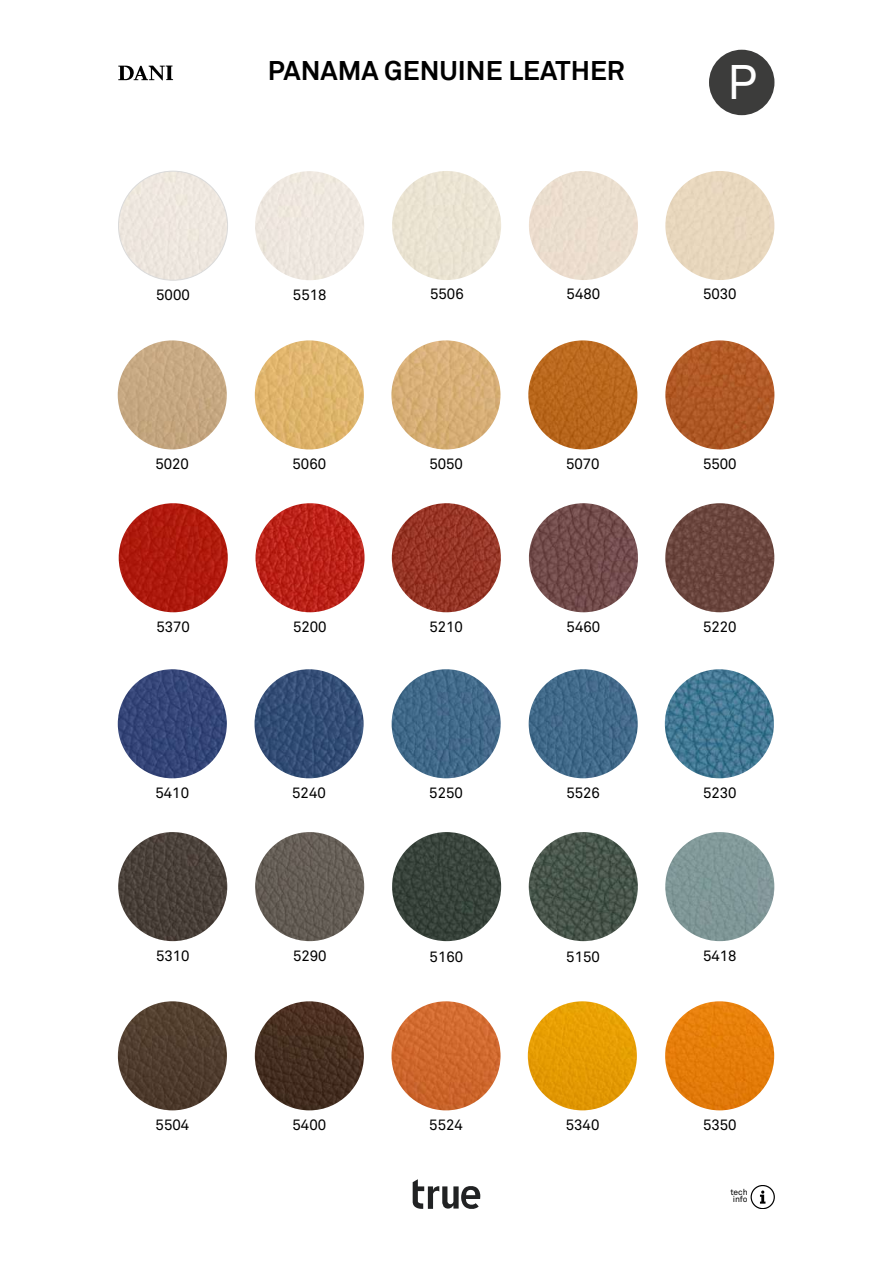
<style>
.page{position:relative;width:893px;height:1263px;background:#fff}
.page>*{position:absolute;margin:0;border:0;box-sizing:border-box;transform-origin:0 0}
.t1{font:48px "Akkurat Pro";color:#fff}
.t2{font:700 27px "Akkurat";color:#000}
.t3{font:15px "Akkurat Pro";color:#000}
.t4{font:8.55px/7.5px "Akkurat Pro";letter-spacing:-.005em;color:#000}
</style>
<div class="page">
<svg style="left:413px;top:1179px;width:67px;height:30px"></svg>
<svg style="left:751px;top:1185px;width:24px;height:24px"></svg>
<div style="left:709px;top:50px;width:65px;height:65px;background:#3c3c3b;border-radius:50%"></div>
<svg style="left:118px;top:66px;width:55px;height:14px"></svg>
<img style="left:392px;top:832px;width:109px;height:109px;border-radius:55px">
<img style="left:529px;top:832px;width:109px;height:109px;border-radius:55px">
<img style="left:118px;top:832px;width:109px;height:109px;border-radius:55px">
<img style="left:255px;top:832px;width:109px;height:109px;border-radius:55px">
<img style="left:665px;top:832px;width:109px;height:109px;border-radius:55px">
<img style="left:528px;top:1001px;width:109px;height:109px;border-radius:55px">
<img style="left:665px;top:1001px;width:109px;height:109px;border-radius:55px">
<img style="left:118px;top:1001px;width:109px;height:109px;border-radius:55px">
<img style="left:391px;top:1001px;width:110px;height:109px;border-radius:55px">
<img style="left:255px;top:1001px;width:109px;height:109px;border-radius:55px">
<div style="left:118px;top:171px;width:110px;height:109px;background:#eee7df;border-radius:55px"></div>
<div style="left:665px;top:171px;width:109px;height:109px;background:#e8d7bd;border-radius:55px"></div>
<div style="left:255px;top:171px;width:109px;height:109px;background:#eee7df;border-radius:55px"></div>
<div style="left:392px;top:171px;width:109px;height:109px;background:#ebe4d3;border-radius:55px"></div>
<div style="left:529px;top:171px;width:109px;height:109px;background:#ebdece;border-radius:55px"></div>
<img style="left:255px;top:669px;width:109px;height:109px;border-radius:55px">
<img style="left:392px;top:669px;width:109px;height:109px;border-radius:55px">
<img style="left:665px;top:669px;width:109px;height:109px;border-radius:55px">
<img style="left:529px;top:669px;width:109px;height:109px;border-radius:55px">
<img style="left:118px;top:669px;width:109px;height:109px;border-radius:55px">
<img style="left:391px;top:340px;width:109px;height:109px;border-radius:55px">
<img style="left:255px;top:340px;width:109px;height:109px;border-radius:55px">
<img style="left:118px;top:340px;width:109px;height:109px;border-radius:55px">
<img style="left:528px;top:340px;width:109px;height:109px;border-radius:55px">
<img style="left:665px;top:340px;width:109px;height:109px;border-radius:55px">
<img style="left:392px;top:503px;width:109px;height:109px;border-radius:55px">
<img style="left:665px;top:503px;width:109px;height:109px;border-radius:55px">
<img style="left:255px;top:503px;width:110px;height:109px;border-radius:55px">
<img style="left:119px;top:503px;width:109px;height:109px;border-radius:55px">
<img style="left:529px;top:503px;width:109px;height:109px;border-radius:55px">
<h2 class="t2" style="left:268px;top:54px;width:358px">PANAMA GENUINE LEATHER</h2>
<h1 class="t1" style="left:727px;top:54px;width:32px">P</h1>
<p class="t3" style="left:156px;top:286px;width:35px">5000</p>
<p class="t3" style="left:293px;top:286px;width:35px">5518</p>
<p class="t3" style="left:430px;top:285px;width:35px">5506</p>
<p class="t3" style="left:567px;top:285px;width:35px">5480</p>
<p class="t3" style="left:703px;top:285px;width:35px">5030</p>
<p class="t3" style="left:155px;top:455px;width:35px">5020</p>
<p class="t3" style="left:293px;top:455px;width:35px">5060</p>
<p class="t3" style="left:429px;top:455px;width:35px">5050</p>
<p class="t3" style="left:566px;top:455px;width:35px">5070</p>
<p class="t3" style="left:703px;top:455px;width:35px">5500</p>
<p class="t3" style="left:156px;top:618px;width:35px">5370</p>
<p class="t3" style="left:293px;top:618px;width:35px">5200</p>
<p class="t3" style="left:429px;top:618px;width:35px">5210</p>
<p class="t3" style="left:567px;top:618px;width:35px">5460</p>
<p class="t3" style="left:703px;top:618px;width:35px">5220</p>
<p class="t3" style="left:156px;top:784px;width:35px">5410</p>
<p class="t3" style="left:292px;top:784px;width:35px">5240</p>
<p class="t3" style="left:429px;top:784px;width:35px">5250</p>
<p class="t3" style="left:566px;top:784px;width:35px">5526</p>
<p class="t3" style="left:703px;top:784px;width:35px">5230</p>
<p class="t3" style="left:156px;top:946px;width:35px">5310</p>
<p class="t3" style="left:293px;top:946px;width:35px">5290</p>
<p class="t3" style="left:430px;top:948px;width:35px">5160</p>
<p class="t3" style="left:566px;top:948px;width:35px">5150</p>
<p class="t3" style="left:703px;top:946px;width:35px">5418</p>
<p class="t3" style="left:156px;top:1116px;width:35px">5504</p>
<p class="t3" style="left:293px;top:1116px;width:35px">5400</p>
<p class="t3" style="left:429px;top:1116px;width:35px">5524</p>
<p class="t3" style="left:566px;top:1116px;width:35px">5340</p>
<p class="t3" style="left:703px;top:1116px;width:35px">5350</p>
<p class="t4" style="left:730px;top:1188px;width:19px">tech info</p>
</div>
